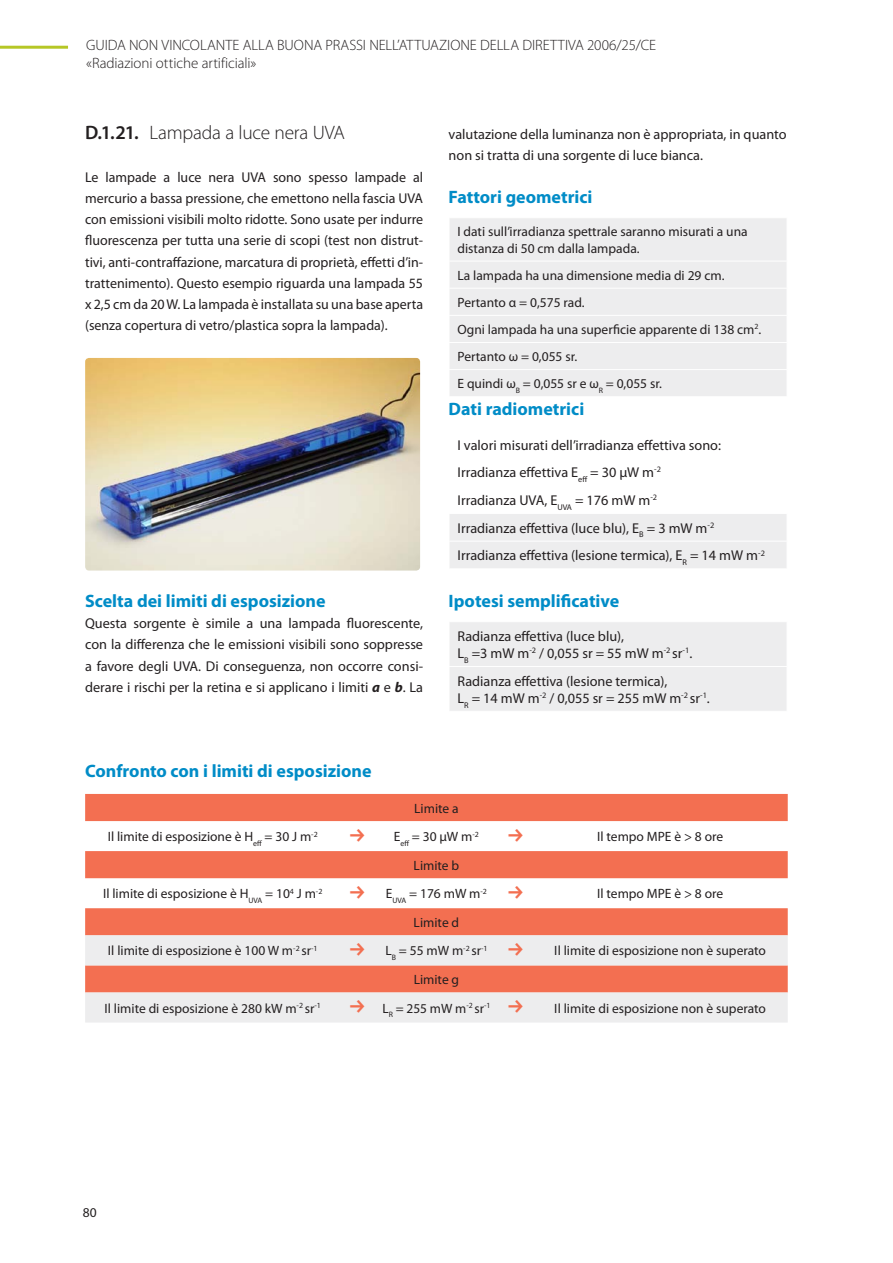
<style>
.page{position:relative;width:893px;height:1263px;background:#fff}
.page>*{position:absolute;margin:0;border:0;box-sizing:border-box;transform-origin:0 0}
.TITRE_1_1{font:300 19.5px "Myriad Pro";letter-spacing:-.01em;color:#231f20}
.TITLE_BOLD_BLUE{font:700 18px "Myriad Pro";color:#008cc7}
.t1{font:300 15px/18px "Myriad Pro";letter-spacing:-.005em;color:#231f20}
.Body_1{font:14.25px/21.3px "Myriad Pro";color:#231f20;text-align:justify}
.body_table_black{font:14.25px "Myriad Pro";color:#231f20}
.body_table_centred_b{font:13.5px "Myriad Pro";color:#231f20}
.body_table_black-2{font:13.5px/16.2px "Myriad Pro";color:#231f20}
.s1{font-weight:600}
.s2{font-weight:700;font-style:italic}
</style>
<div class="page">
<div style="left:450px;top:218px;width:337px;height:178px;background:#ededee"></div>
<hr style="left:449px;top:261px;width:338px;height:1px;background:#fff">
<hr style="left:449px;top:288px;width:338px;height:1px;background:#fff">
<hr style="left:449px;top:315px;width:338px;height:1px;background:#fff">
<hr style="left:449px;top:369px;width:338px;height:1px;background:#fff">
<hr style="left:449px;top:342px;width:338px;height:1px;background:#fff">
<div style="left:450px;top:514px;width:337px;height:54px;background:#ededee"></div>
<hr style="left:449px;top:541px;width:338px;height:1px;background:#fff">
<div style="left:450px;top:622px;width:337px;height:89px;background:#ededee"></div>
<hr style="left:449px;top:666px;width:338px;height:1px;background:#fff">
<img style="left:85px;top:358px;width:335px;height:212px">
<svg style="left:85px;top:794px;width:703px;height:141px;fill:#f36f51"></svg>
<svg style="left:85px;top:935px;width:703px;height:87px;background:#eec5bd"></svg>
<hr style="left:0;top:46px;width:68px;height:3px;background:#b6c726">
<svg style="left:350px;top:828px;width:14px;height:13px"></svg>
<svg style="left:509px;top:828px;width:14px;height:13px"></svg>
<svg style="left:350px;top:886px;width:14px;height:12px"></svg>
<svg style="left:509px;top:886px;width:14px;height:12px"></svg>
<svg style="left:350px;top:943px;width:14px;height:13px"></svg>
<svg style="left:509px;top:943px;width:14px;height:13px"></svg>
<svg style="left:350px;top:1000px;width:14px;height:13px"></svg>
<svg style="left:509px;top:1000px;width:14px;height:13px"></svg>
<p class="t1" style="left:86px;top:36px;width:571px">GUIDA NON VINCOLANTE ALLA BUONA PRASSI NELL’ATTUAZIONE DELLA DIRETTIVA 2006/25/CE «Radiazioni ottiche artificiali»</p>
<p class="TITRE_1_1" style="left:85px;top:122px;width:261px"><span class="s1">D.1.21.</span> Lampada a luce nera UVA</p>
<p class="Body_1" style="left:85px;top:166px;width:340px">Le lampade a luce nera UVA sono spesso lampade al mercurio a bassa pressione, che emettono nella fascia UVA con emissioni visibili molto ridotte. Sono usate per indurre fluorescenza per tutta una serie di scopi (test non distrut&shy;tivi, anti-contraffazione, marcatura di proprietà, effetti d’in&shy;trattenimento). Questo esempio riguarda una lampada 55 x 2,5 cm da 20 W. La lampada è installata su una base aperta (senza copertura di vetro/plastica sopra la lampada).</p>
<p class="TITLE_BOLD_BLUE" style="left:85px;top:589px;width:242px">Scelta dei limiti di esposizione</p>
<p class="Body_1" style="left:85px;top:612px;width:340px">Questa sorgente è simile a una lampada fluorescente, con la differenza che le emissioni visibili sono soppresse a favore degli UVA. Di conseguenza, non occorre consi&shy;derare i rischi per la retina e si applicano i limiti <span class="s2">a</span> e <span class="s2">b</span>. La</p>
<p class="TITLE_BOLD_BLUE" style="left:85px;top:759px;width:288px">Confronto con i limiti di esposizione</p>
<p class="Body_1" style="left:449px;top:123px;width:340px">valutazione della luminanza non è appropriata, in quanto non si tratta di una sorgente di luce bianca.</p>
<p class="TITLE_BOLD_BLUE" style="left:449px;top:185px;width:145px">Fattori geometrici</p>
<p class="body_table_black-2" style="left:457px;top:223px;width:292px">I dati sull’irradianza spettrale saranno misurati a una distanza di 50 cm dalla lampada.</p>
<p class="body_table_black-2" style="left:457px;top:267px;width:268px">La lampada ha una dimensione media di 29 cm.</p>
<p class="body_table_black-2" style="left:457px;top:294px;width:129px">Pertanto α = 0,575 rad.</p>
<p class="body_table_black-2" style="left:457px;top:321px;width:305px">Ogni lampada ha una superficie apparente di 138 cm<sup>2</sup>.</p>
<p class="body_table_black-2" style="left:457px;top:348px;width:121px">Pertanto ω = 0,055 sr.</p>
<p class="body_table_black-2" style="left:457px;top:375px;width:206px">E quindi ω<sub>B</sub> = 0,055 sr e ω<sub>R</sub> = 0,055 sr.</p>
<p class="TITLE_BOLD_BLUE" style="left:449px;top:398px;width:137px">Dati radiometrici</p>
<p class="body_table_black" style="left:457px;top:436px;width:265px">I valori misurati dell’irradianza effettiva sono:</p>
<p class="body_table_black" style="left:457px;top:464px;width:205px">Irradianza effettiva E<sub>eff</sub> = 30 μW m<sup>-2</sup></p>
<p class="body_table_black" style="left:457px;top:491px;width:201px">Irradianza UVA, E<sub>UVA</sub> = 176 mW m<sup>-2</sup></p>
<p class="body_table_black" style="left:457px;top:519px;width:258px">Irradianza effettiva (luce blu), E<sub>B</sub> = 3 mW m<sup>-2</sup></p>
<p class="body_table_black" style="left:457px;top:547px;width:309px">Irradianza effettiva (lesione termica), E<sub>R</sub> = 14 mW m<sup>-2</sup></p>
<p class="TITLE_BOLD_BLUE" style="left:449px;top:589px;width:172px">Ipotesi semplificative</p>
<p class="body_table_black" style="left:457px;top:627px;width:168px">Radianza effettiva (luce blu),</p>
<p class="body_table_black" style="left:457px;top:644px;width:236px">L<sub>B</sub> =3 mW m<sup>-2</sup> / 0,055 sr = 55 mW m<sup>-2</sup> sr<sup>-1</sup>.</p>
<p class="body_table_black" style="left:457px;top:672px;width:212px">Radianza effettiva (lesione termica),</p>
<p class="body_table_black" style="left:457px;top:689px;width:254px">L<sub>R</sub> = 14 mW m<sup>-2</sup> / 0,055 sr = 255 mW m<sup>-2</sup> sr<sup>-1</sup>.</p>
<p class="body_table_centred_b" style="left:414px;top:800px;width:46px">Limite a</p>
<p class="body_table_centred_b" style="left:108px;top:828px;width:212px">Il limite di esposizione è H<sub>eff</sub> = 30 J m<sup>-2</sup></p>
<p class="body_table_centred_b" style="left:394px;top:828px;width:87px">E<sub>eff</sub> = 30 μW m<sup>-2</sup></p>
<p class="body_table_centred_b" style="left:597px;top:828px;width:128px">Il tempo MPE è &gt; 8 ore</p>
<p class="body_table_centred_b" style="left:414px;top:857px;width:47px">Limite b</p>
<p class="body_table_centred_b" style="left:103px;top:885px;width:221px">Il limite di esposizione è H<sub>UVA</sub> = 10<sup>4</sup> J m<sup>-2</sup></p>
<p class="body_table_centred_b" style="left:386px;top:885px;width:103px">E<sub>UVA</sub> = 176 mW m<sup>-2</sup></p>
<p class="body_table_centred_b" style="left:597px;top:885px;width:128px">Il tempo MPE è &gt; 8 ore</p>
<p class="body_table_centred_b" style="left:414px;top:914px;width:47px">Limite d</p>
<p class="body_table_centred_b" style="left:108px;top:942px;width:211px">Il limite di esposizione è 100 W m<sup>-2</sup> sr<sup>-1</sup></p>
<p class="body_table_centred_b" style="left:385px;top:942px;width:104px">L<sub>B</sub> = 55 mW m<sup>-2</sup> sr<sup>-1</sup></p>
<p class="body_table_centred_b" style="left:554px;top:942px;width:213px">Il limite di esposizione non è superato</p>
<p class="body_table_centred_b" style="left:414px;top:971px;width:47px">Limite g</p>
<p class="body_table_centred_b" style="left:105px;top:1000px;width:218px">Il limite di esposizione è 280 kW m<sup>-2</sup> sr<sup>-1</sup></p>
<p class="body_table_centred_b" style="left:382px;top:1000px;width:109px">L<sub>R</sub> = 255 mW m<sup>-2</sup> sr<sup>-1</sup></p>
<p class="body_table_centred_b" style="left:554px;top:1000px;width:213px">Il limite di esposizione non è superato</p>
<p class="body_table_black-2" style="left:83px;top:1204px;width:15px">80</p>
</div>
